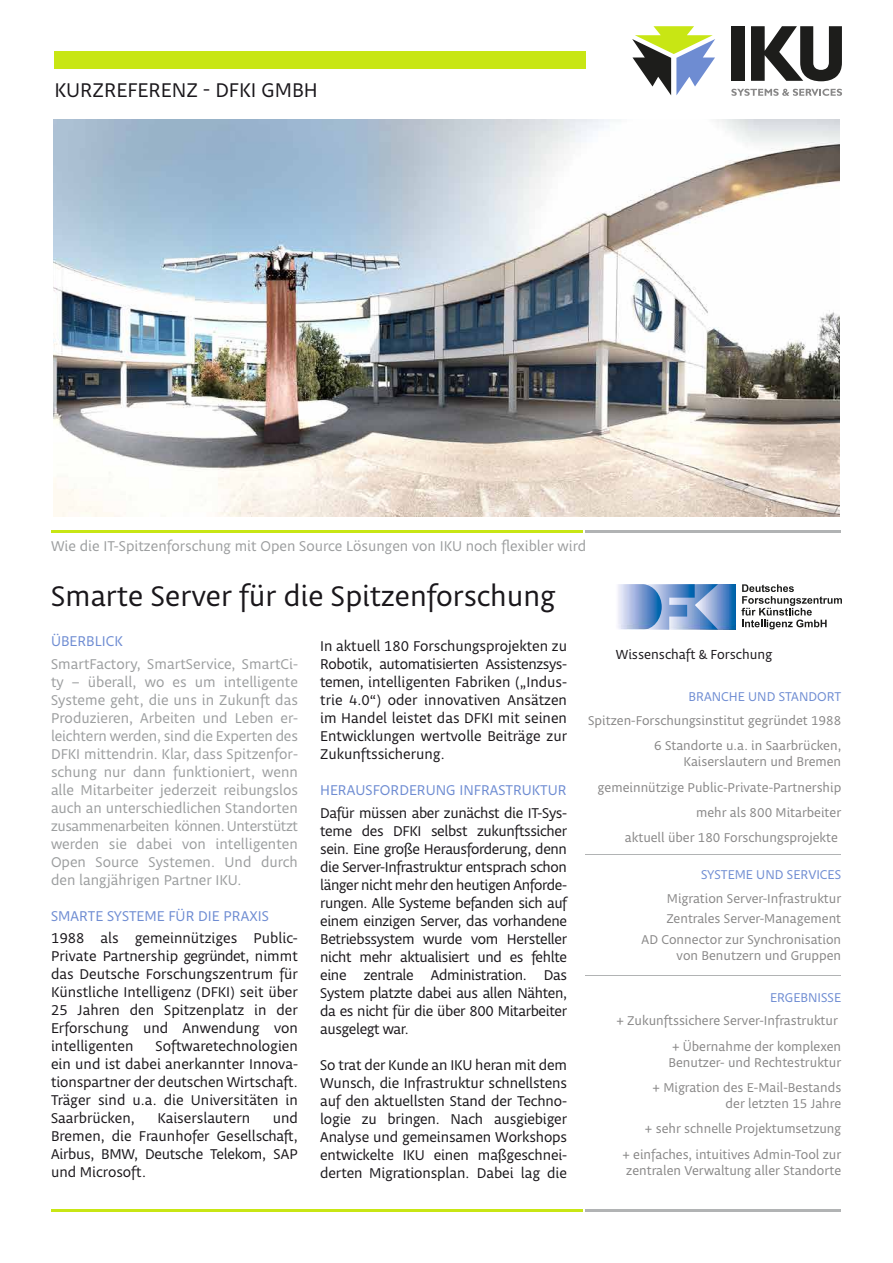
<style>
.page{position:relative;width:893px;height:1263px;background:#fff}
.page>*{position:absolute;margin:0;border:0;box-sizing:border-box;transform-origin:0 0}
.t1{font:30px "Obliqua ITC Std";color:#1a171b}
.t2{font:21px "Obliqua ITC Std";color:#1a171b}
.t3{font:15px/18px "Obliqua ITC Std";color:#1a171b;text-align:justify}
.t4{font:15px/18px "Obliqua ITC Std";color:#9c9e9f;text-align:justify}
.t5{font:15px "Obliqua ITC Std";color:#6e8cd2}
.t6{font:13.8px "Obliqua ITC Std";color:#1a171b}
.t7{font:13.5px/25.2px "Obliqua ITC Std";color:#888787;text-align:right}
.t8{font:13.5px "Obliqua ITC Std";color:#6e8cd2}
</style>
<div class="page">
<div style="left:54px;top:51px;width:532px;height:17px;background:#c8e614"></div>
<hr style="left:586px;top:530px;width:255px;height:2px;background:#b1b3b4">
<hr style="left:586px;top:854px;width:255px;height:1px;background:#b1b3b4">
<hr style="left:586px;top:975px;width:255px;height:1px;background:#b1b3b4">
<hr style="left:51px;top:530px;width:531px;height:2px;background:#c8e614">
<hr style="left:586px;top:1210px;width:255px;height:2px;background:#b1b3b4">
<hr style="left:51px;top:1210px;width:531px;height:2px;background:#c8e614">
<svg style="left:731px;top:89px;width:111px;height:7px"></svg>
<svg style="left:751px;top:26px;width:91px;height:55px"></svg>
<svg style="left:632px;top:26px;width:83px;height:69px"></svg>
<div style="left:731px;top:26px;width:14px;height:55px;background:#1d1d1b"></div>
<img style="left:53px;top:119px;width:786px;height:398px">
<img style="left:662px;top:584px;width:74px;height:46px">
<img style="left:666px;top:584px;width:52px;height:46px">
<img style="left:618px;top:584px;width:44px;height:46px">
<svg style="left:741px;top:584px;width:101px;height:45px"></svg>
<h2 class="t2" style="left:54px;top:78px;width:265px">KURZREFERENZ - DFKI GMBH</h2>
<p class="t4" style="left:51px;top:537px;width:537px">Wie die IT-Spitzenforschung mit Open Source Lösungen von IKU noch flexibler wird</p>
<h1 class="t1" style="left:51px;top:580px;width:506px">Smarte Server für die Spitzenforschung</h1>
<p class="t5" style="left:51px;top:633px;width:73px">ÜBERBLICK</p>
<p class="t4" style="left:51px;top:655px;width:248px">SmartFactory, SmartService, SmartCi&shy;ty – überall, wo es um intelligente Systeme geht, die uns in Zukunft das Produzieren, Arbeiten und Leben er&shy;leichtern werden, sind die Experten des DFKI mittendrin. Klar, dass Spitzenfor&shy;schung nur dann funktioniert, wenn alle Mitarbeiter jederzeit reibungslos auch an unterschiedlichen Standorten zusammenarbeiten können. Unterstützt werden sie dabei von intelligenten Open Source Systemen. Und durch den langjährigen Partner IKU.</p>
<p class="t5" style="left:51px;top:908px;width:219px">SMARTE SYSTEME FÜR DIE PRAXIS</p>
<p class="t3" style="left:51px;top:929px;width:248px">1988 als gemeinnütziges Public-Private Partnership gegründet, nimmt das Deutsche Forschungszentrum für Künstliche Intelligenz (DFKI) seit über 25 Jahren den Spitzenplatz in der Erforschung und Anwendung von intelligenten</p>
<p class="t3" style="left:51px;top:1037px;width:248px;text-indent:105px">Softwaretechnologien ein und ist dabei anerkannter Innova&shy;tionspartner der deutschen Wirtschaft.<br>Träger sind u.a. die Universitäten in Saarbrücken,</p>
<p class="t3" style="left:51px;top:1109px;width:248px;text-indent:222px">und Bremen, die Fraunhofer Gesellschaft, Airbus, BMW, Deutsche Telekom, SAP und Microsoft.</p>
<p class="t3" style="left:157px;top:1109px;width:94px">Kaiserslautern</p>
<p class="t3" style="left:320px;top:638px;width:248px">In aktuell 180 Forschungsprojekten zu Robotik, automatisierten Assistenzsys&shy;temen, intelligenten Fabriken („Indus&shy;trie 4.0“) oder innovativen Ansätzen im Handel leistet das DFKI mit seinen Entwicklungen wertvolle Beiträge zur Zukunftssicherung.</p>
<p class="t5" style="left:320px;top:782px;width:248px">HERAUSFORDERUNG INFRASTRUKTUR</p>
<p class="t3" style="left:320px;top:804px;width:248px">Dafür müssen aber zunächst die IT-Sys&shy;teme des DFKI selbst zukunftssicher sein. Eine große Herausforderung, denn die Server-Infrastruktur entsprach schon länger nicht mehr den heutigen Anforde&shy;rungen. Alle Systeme befanden sich auf einem einzigen Server, das vorhandene Betriebssystem wurde vom Hersteller nicht mehr aktualisiert und es fehlte eine zentrale Administration. Das System platzte dabei aus allen Nähten, da es nicht für die über 800 Mitarbeiter ausgelegt war.</p>
<p class="t3" style="left:320px;top:1056px;width:248px">So trat der Kunde an IKU heran mit dem Wunsch, die Infrastruktur schnellstens auf den aktuellsten Stand der Techno&shy;logie zu bringen. Nach ausgiebiger Analyse und gemeinsamen Workshops entwickelte IKU einen maßgeschnei&shy;derten Migrationsplan. Dabei lag die</p>
<p class="t6" style="left:616px;top:647px;width:158px">Wissenschaft &amp; Forschung</p>
<p class="t8" style="left:688px;top:689px;width:154px">BRANCHE UND STANDORT</p>
<p class="t7" style="left:588px;top:708px;width:255px">Spitzen-Forschungsinstitut gegründet 1988<br>6 Standorte u.a. in Saarbrücken,</p>
<p class="t7" style="left:598px;top:749px;width:245px">Kaiserslautern und Bremen gemeinnützige Public-Private-Partnership mehr als 800 Mitarbeiter<br>aktuell über 180 Forschungsprojekte</p>
<p class="t8" style="left:701px;top:867px;width:142px">SYSTEME UND SERVICES</p>
<p class="t7" style="left:642px;top:888px;width:201px;line-height:20.7px">Migration Server-Infrastruktur<br>Zentrales Server-Management<br>AD Connector zur Synchronisation</p>
<p class="t7" style="left:677px;top:943px;width:166px">von Benutzern und Gruppen</p>
<p class="t8" style="left:770px;top:990px;width:73px">ERGEBNISSE</p>
<p class="t7" style="left:616px;top:1008px;width:226px">+ Zukunftssichere Server-Infrastruktur + Übernahme der komplexen</p>
<p class="t7" style="left:652px;top:1050px;width:190px">Benutzer- und Rechtestruktur<br>+ Migration des E-Mail-Bestands</p>
<p class="t7" style="left:622px;top:1091px;width:220px">der letzten 15 Jahre<br>+ sehr schnelle Projektumsetzung<br>+ einfaches, intuitives Admin-Tool zur</p>
<p class="t7" style="left:626px;top:1158px;width:216px">zentralen Verwaltung aller Standorte</p>
</div>
